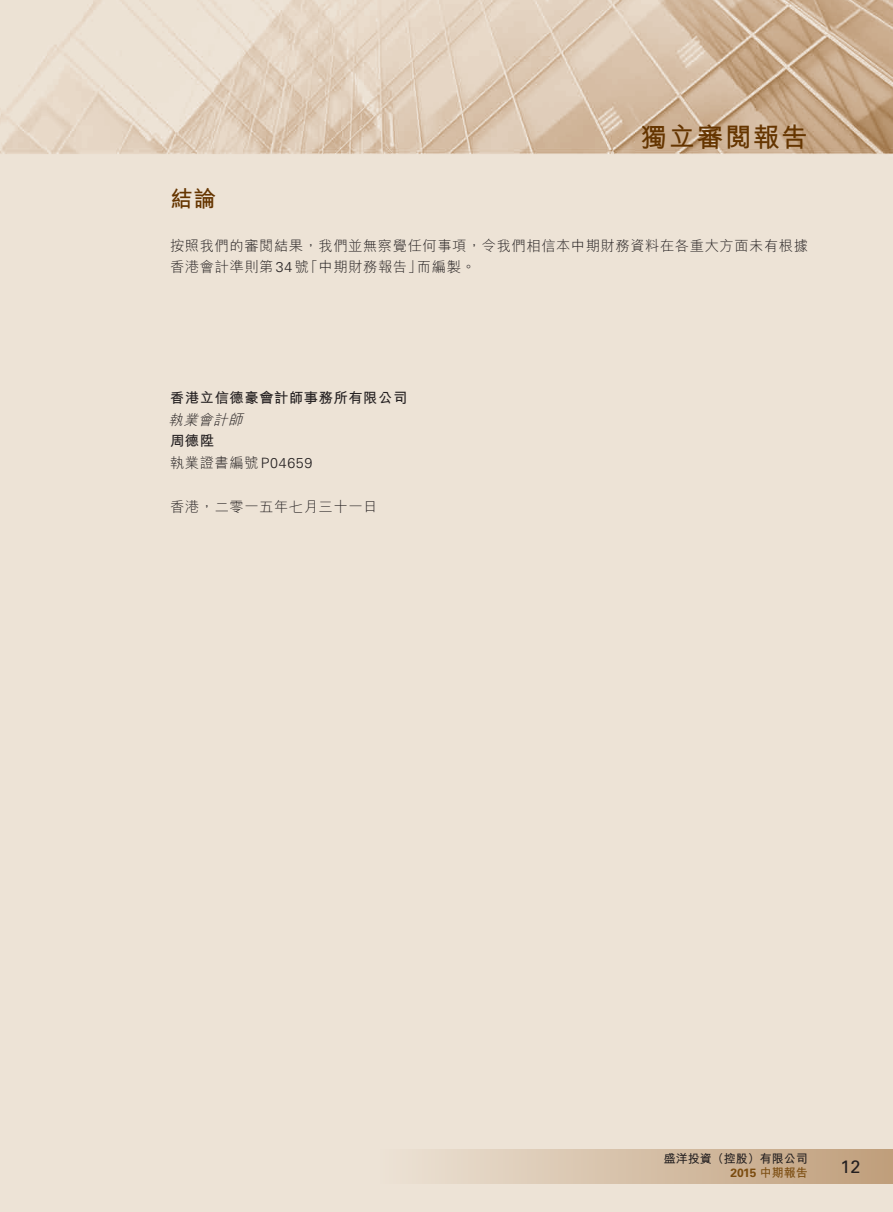
<style>
.page{position:relative;width:893px;height:1212px;background:#fff}
.page>*{position:absolute;margin:0;border:0;box-sizing:border-box;transform-origin:0 0}
.t1{font:700 27px "M Hei HK";letter-spacing:.04em;color:#653500}
.t2{font:700 22.5px "M Hei HK";color:#653500}
.t3{font:18px "Univers";color:#231f20}
.t4{font:300 14.25px/21.8px "M Hei HK";letter-spacing:.04em;color:#231f20}
.t5{font:700 14.25px "M Hei HK";letter-spacing:.04em;color:#231f20}
.t6{font:italic 300 14.25px "M Hei HK";color:#231f20}
.t7{font:700 12px "M Hei HK";color:#231f20}
.t8{font:700 12px "Univers";color:#7b4c0f}
.s1{font-family:"Univers"}
.s2{font-weight:700}
.s3{font-family:"M Hei HK"}
</style>
<div class="page">
<img style="left:0;top:0;width:893px;height:1212px">
<div style="left:381px;top:1149px;width:512px;height:35px;background:linear-gradient(to right,#ece2d5,#c09e7b)"></div>
<h1 class="t1" style="left:640px;top:118px;width:169px">獨立審閱報告</h1>
<h2 class="t2" style="left:170px;top:183px;width:47px">結論</h2>
<p class="t4" style="left:417px;top:234px;width:393px;text-indent:-247px">按照我們的審閱結果，我們並無察覺任何事項，令我們相信本中期財務資料在各重大方面未有根據而編製。</p>
<p class="t4" style="left:170px;top:256px;width:140px">香港會計準則第<span class="s1">34</span> 號</p>
<p class="t4" style="left:304px;top:256px;width:120px">「中期財務報告」</p>
<p class="t5" style="left:170px;top:387px;width:238px">香港立信德豪會計師事務所有限公司</p>
<p class="t6" style="left:169px;top:409px;width:80px">執業會計師</p>
<p class="t4" style="left:170px;top:430px;width:144px"><span class="s2">周德陞<br></span>執業證書編號<span class="s1">P04659</span></p>
<p class="t4" style="left:170px;top:495px;width:209px">香港，二零一五年七月三十一日</p>
<p class="t7" style="left:664px;top:1150px;width:145px">盛洋投資（控股）有限公司</p>
<p class="t8" style="left:731px;top:1166px;width:79px">2015 <span class="s3">中期報告</span></p>
<p class="t3" style="left:841px;top:1156px;width:21px">12</p>
</div>
